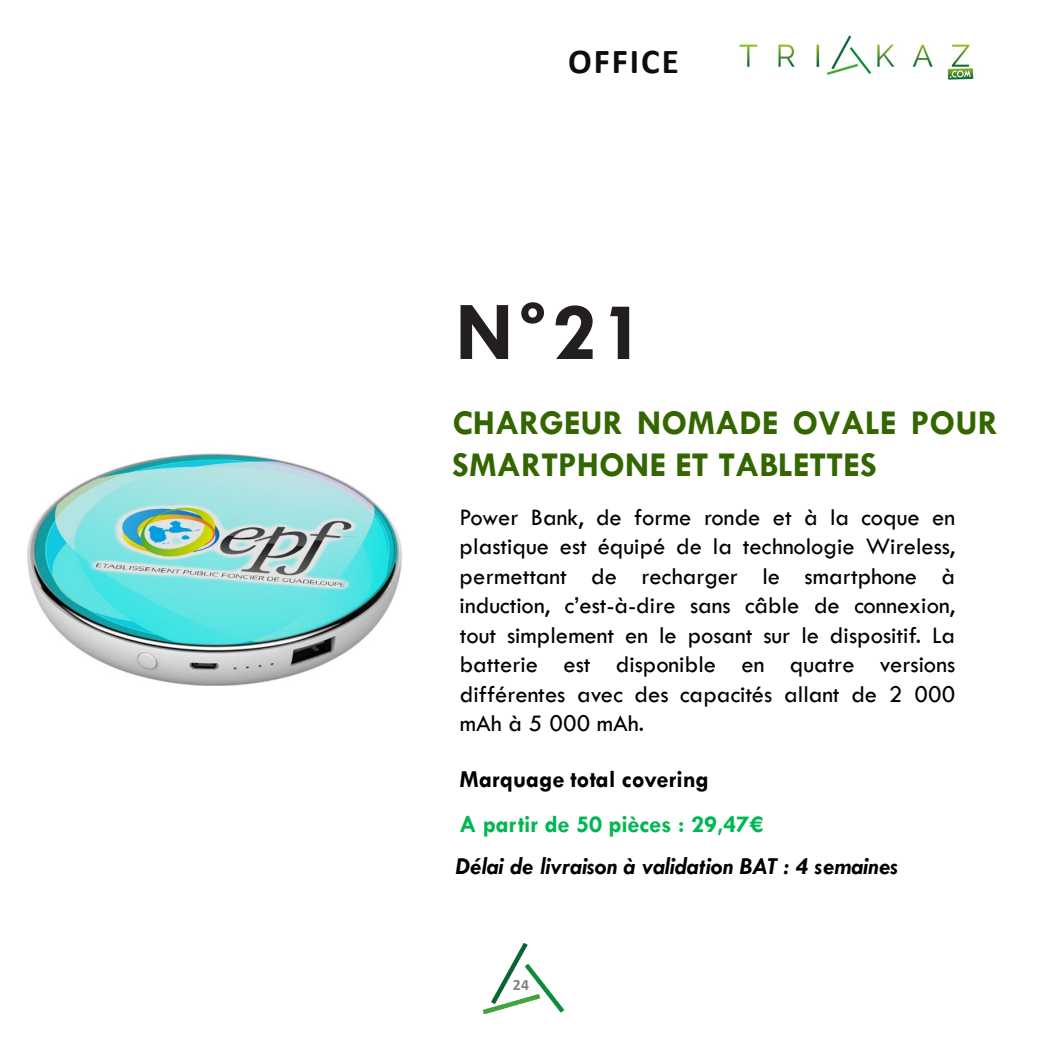
<style>
.page{position:relative;width:1042px;height:1043px;background:#fff}
.page>*{position:absolute;margin:0;border:0;box-sizing:border-box;transform-origin:0 0}
.t1{font:700 84px "Tw Cen";color:#231f20}
.t2{font:700 35px/42px "Tw Cen";color:#360}
.t3{font:700 35px "Calibri";letter-spacing:.055em;color:#0d0d0d}
.t4{font:24.5px/29.4px "Tw Cen";letter-spacing:.005em;color:#000;text-align:justify}
.t5{font:italic 700 24.5px "Tw Cen";color:#000}
.t6{font:700 24.5px "Tw Cen";color:#00b754}
.t7{font:700 24.5px "Tw Cen";color:#000}
.t8{font:700 15.75px "Calibri";color:#808285}
.s1{font-family:"Calibri"}
</style>
<div class="page">
<img style="left:483px;top:943px;width:80px;height:70px">
<img style="left:739px;top:35px;width:235px;height:45px">
<img style="left:27px;top:453px;width:375px;height:233px">
<p class="t3" style="left:568px;top:37px;width:112px">OFFICE</p>
<p class="t1" style="left:455px;top:282px;width:192px">N<span class="s1">°</span>21</p>
<h2 class="t2" style="left:452px;top:401px;width:547px">CHARGEUR NOMADE OVALE POUR<br>SMARTPHONE ET TABLETTES</h2>
<p class="t4" style="left:459px;top:502px;width:497px">Power Bank, de forme ronde et à la coque en plastique est équipé de la technologie Wireless, permettant de recharger le smartphone à induction, c’est-à-dire sans câble de connexion, tout simplement en le posant sur le dispositif. La batterie est disponible en quatre versions différentes avec des capacités allant de 2 000 mAh à 5 000 mAh.</p>
<p class="t7" style="left:459px;top:764px;width:251px">Marquage total covering</p>
<p class="t6" style="left:459px;top:809px;width:305px">A partir de 50 pièces : 29,47€</p>
<p class="t5" style="left:455px;top:851px;width:444px">Délai de livraison à validation BAT : 4 semaines</p>
<p class="t8" style="left:512px;top:973px;width:18px">24</p>
</div>
